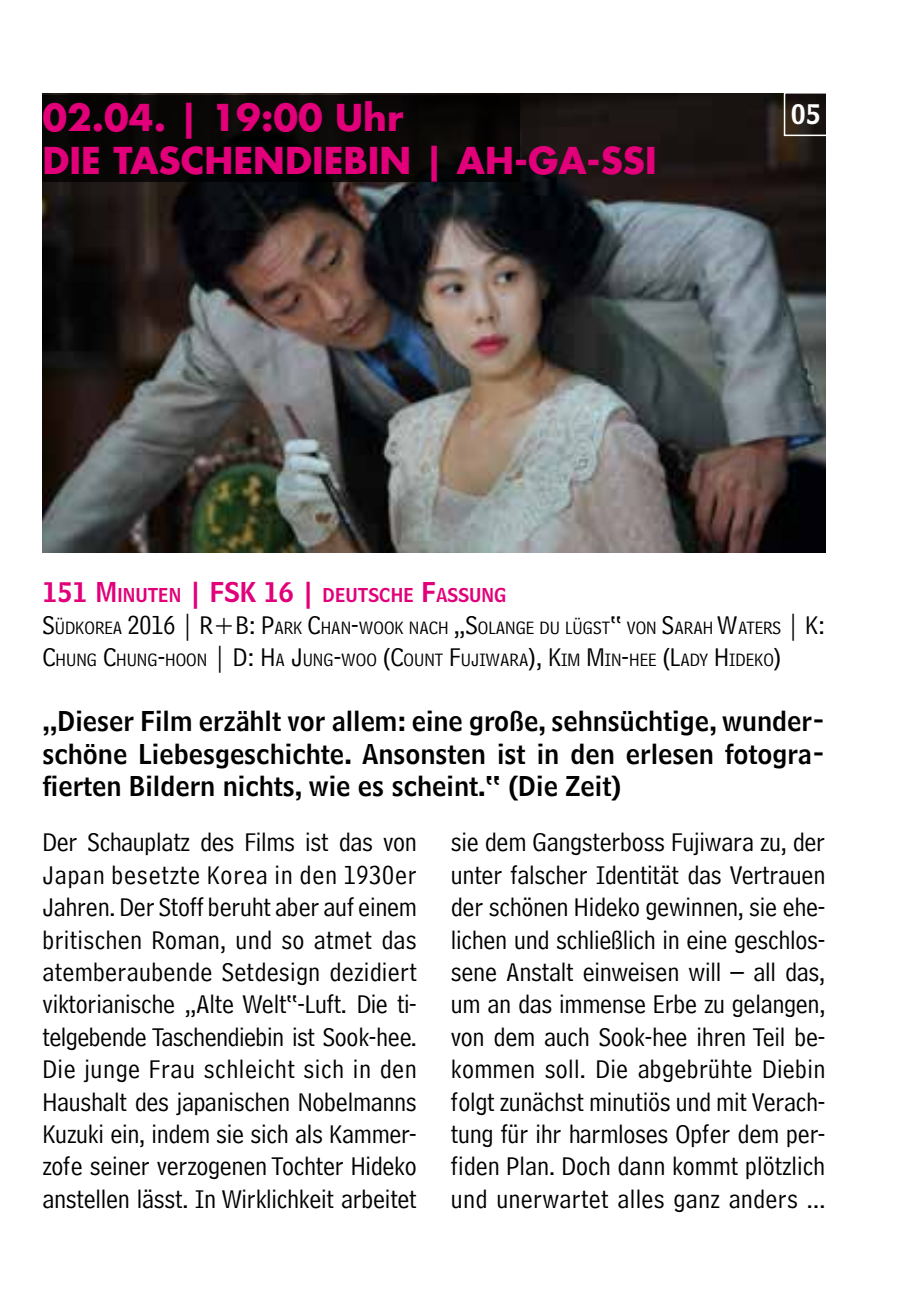
<style>
.page{position:relative;width:919px;height:1310px;background:#fff}
.page>*{position:absolute;margin:0;border:0;box-sizing:border-box;transform-origin:0 0}
.t1{font:700 36px/43.2px "Futura Std";color:#e2007a}
.t2{font:27px/32.4px "Bell Centennial Address";letter-spacing:-.005em;color:#000;text-align:justify}
.t3{font:27px/32.4px "Bell Centennial Name And Number";color:#000;text-align:justify}
.t4{font:27px "Bell Centennial Name And Number";color:#fff}
.t5{font:18.9px/32.4px "Bell Centennial Address";color:#000}
.t6{font:18.9px "Bell Centennial Name And Number";color:#e2007a}
.s1{font-size:27px}
</style>
<div class="page">
<img style="left:42px;top:94px;width:783px;height:459px">
<div style="left:43px;top:95px;width:477px;height:87px;background:#090706"></div>
<div style="left:783px;top:92px;width:44px;height:44px;border:2px solid #fff"></div>
<h1 class="t1" style="left:42px;top:95px;width:615px">02.04. | 19:00 Uhr<br>DIE TASCHENDIEBIN | AH-GA-SSI</h1>
<p class="t4" style="left:790px;top:97px;width:32px">05</p>
<p class="t6" style="left:42px;top:582px;width:465px"><span class="s1">151 M</span>INUTEN <span class="s1">| FSK 16 |</span> DEUTSCHE <span class="s1">F</span>ASSUNG</p>
<p class="t5" style="left:42px;top:611px;width:784px"><span class="s1">S</span>ÜDKOREA <span class="s1">2016 | R+B: P</span>ARK <span class="s1">C</span>HAN<span class="s1">-</span>WOOK NACH <span class="s1">„S</span>OLANGE DU LÜGST<span class="s1">“</span> VON <span class="s1">S</span>ARAH <span class="s1">W</span>ATERS <span class="s1">| K:<br>C</span>HUNG <span class="s1">C</span>HUNG<span class="s1">-</span>HOON <span class="s1">| D: H</span>A <span class="s1">J</span>UNG<span class="s1">-</span>WOO <span class="s1">(C</span>OUNT <span class="s1">F</span>UJIWARA<span class="s1">), K</span>IM <span class="s1">M</span>IN<span class="s1">-</span>HEE <span class="s1">(L</span>ADY <span class="s1">H</span>IDEKO<span class="s1">)</span></p>
<p class="t3" style="left:42px;top:705px;width:784px">„Dieser Film erzählt vor allem: eine große, sehnsüchtige, wunder&shy;schöne Liebesgeschichte. Ansonsten ist in den erlesen fotogra&shy;fierten Bildern nichts, wie es scheint.“ (Die Zeit)</p>
<p class="t2" style="left:451px;top:826px;width:376px">sie dem Gangsterboss Fujiwara zu, der unter falscher Identität das Vertrauen der schönen Hideko gewinnen, sie ehe&shy;lichen und schließlich in eine geschlos&shy;sene Anstalt einweisen will – all das, um an das immense Erbe zu gelangen, von dem auch Sook-hee ihren Teil be&shy;kommen soll. Die abgebrühte Diebin folgt zunächst minutiös und mit Verach&shy;tung für ihr harmloses Opfer dem per&shy;fiden Plan. Doch dann kommt plötzlich und unerwartet alles ganz anders ...</p>
<p class="t2" style="left:42px;top:826px;width:376px">Der Schauplatz des Films ist das von Japan besetzte Korea in den 1930er Jahren. Der Stoff beruht aber auf einem britischen Roman, und so atmet das atemberaubende Setdesign dezidiert viktorianische „Alte Welt“-Luft. Die ti&shy;telgebende Taschendiebin ist Sook-hee.<br>Die junge Frau schleicht sich in den Haushalt des japanischen Nobelmanns Kuzuki ein, indem sie sich als Kammer&shy;zofe seiner verzogenen Tochter Hideko anstellen lässt. In Wirklichkeit arbeitet</p>
</div>
